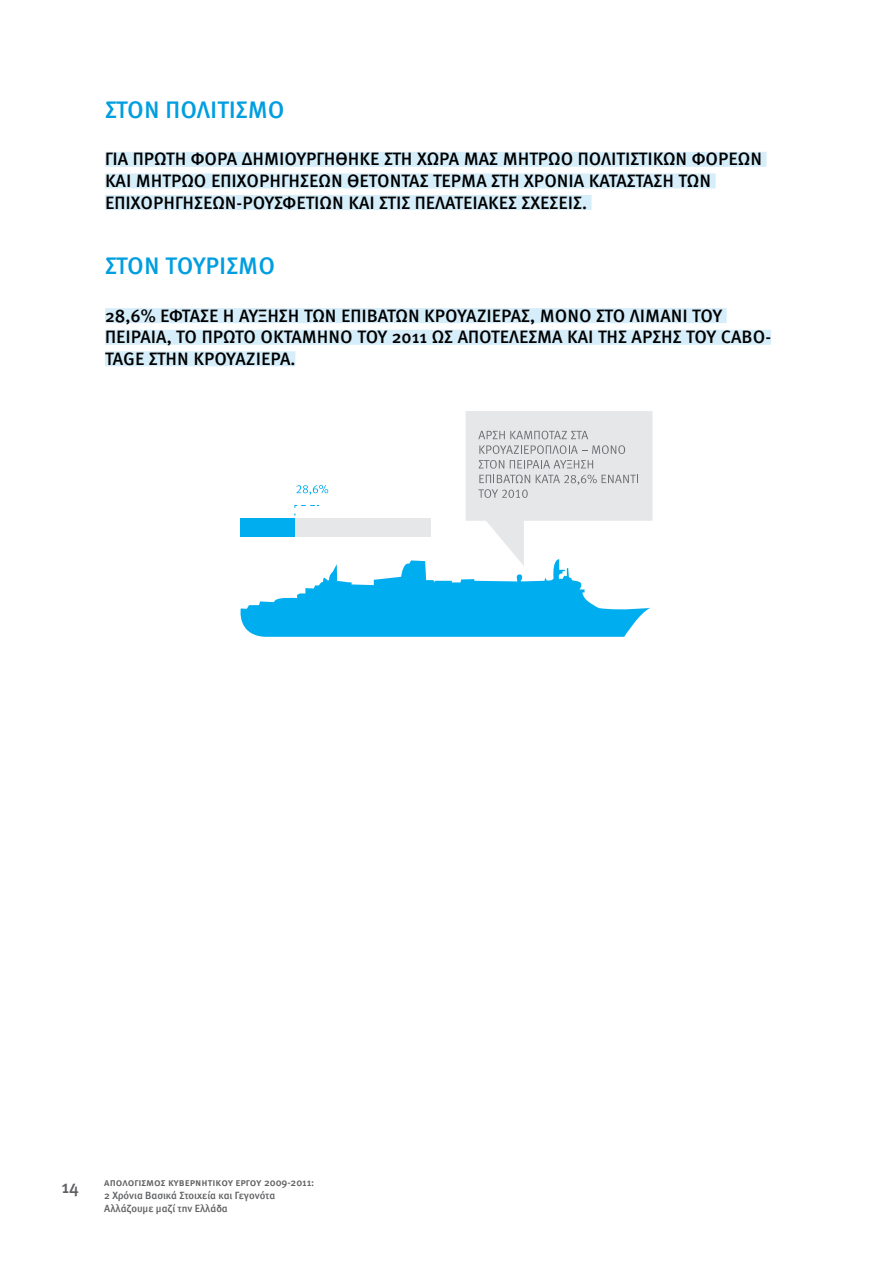
<style>
.page{position:relative;width:893px;height:1263px;background:#fff}
.page>*{position:absolute;margin:0;border:0;box-sizing:border-box;transform-origin:0 0}
.t1{font:24px "Meta Medium Greek Caps";color:#009ee0}
.t2{font:18px "Meta Medium Greek Caps";color:#000}
.t3{font:18px "Meta Medium Greek";color:#5f6062}
.t4{font:10.5px/12.6px "Meta Medium Greek";color:#5f6062}
.t5{font:10.5px "Meta Medium Greek Caps";color:#5f6062}
</style>
<div class="page">
<div style="left:105px;top:152px;width:661px;height:15px;background:#d6edfa"></div>
<div style="left:105px;top:173px;width:611px;height:15px;background:#d6edfa"></div>
<div style="left:105px;top:195px;width:486px;height:15px;background:#d6edfa"></div>
<div style="left:105px;top:308px;width:622px;height:15px;background:#d6edfa"></div>
<div style="left:105px;top:330px;width:666px;height:15px;background:#d6edfa"></div>
<div style="left:105px;top:351px;width:190px;height:15px;background:#d6edfa"></div>
<svg style="left:240px;top:411px;width:412px;height:226px"></svg>
<h1 class="t1" style="left:105px;top:96px;width:26px">ΣΤΟΝ</h1>
<h1 class="t1" style="left:166px;top:96px;width:58px">ΠΟΛΙΤΙΣΜΌ</h1>
<p class="t2" style="left:105px;top:149px;width:112px">ΓΙΑ ΠΡΏΤΗ ΦΟΡΆ</p>
<p class="t2" style="left:242px;top:149px;width:23px">ΔΗΜΙΟΥΡ</p>
<p class="t2" style="left:316px;top:149px;width:43px">ΓΉΘΗΚΕ</p>
<p class="t2" style="left:384px;top:149px;width:10px">ΣΤΗ</p>
<p class="t2" style="left:417px;top:149px;width:59px">ΧΏΡΑ ΜΑΣ</p>
<p class="t2" style="left:503px;top:149px;width:117px">ΜΗΤΡΏΟ ΠΟΛΙΤΙΣΤΙΚ</p>
<p class="t2" style="left:663px;top:149px;width:42px">ΏΝ ΦΟΡΈΩΝ</p>
<p class="t2" style="left:105px;top:170px;width:9px">ΚΑΙ</p>
<p class="t2" style="left:136px;top:170px;width:123px">ΜΗΤΡΏΟ ΕΠΙΧΟΡΗ</p>
<p class="t2" style="left:281px;top:170px;width:19px">ΓΉΣΕΩΝ</p>
<p class="t2" style="left:347px;top:170px;width:23px">ΘΈΤΟΝΤΑΣ</p>
<p class="t2" style="left:433px;top:170px;width:12px">ΤΈΡΜΑ</p>
<p class="t2" style="left:491px;top:170px;width:10px">ΣΤΗ</p>
<p class="t2" style="left:524px;top:170px;width:21px">ΧΡΌΝΙΑ</p>
<p class="t2" style="left:589px;top:170px;width:11px">ΚΑΤΆΣΤΑΣΗ</p>
<p class="t2" style="left:678px;top:170px;width:12px">ΤΩΝ</p>
<p class="t2" style="left:105px;top:192px;width:48px">ΕΠΙΧΟΡΗ</p>
<p class="t2" style="left:175px;top:192px;width:19px">ΓΉΣΕΩΝ</p>
<p class="t2" style="left:237px;top:192px;width:17px">-ΡΟΥΣ</p>
<p class="t2" style="left:283px;top:192px;width:75px">ΦΕΤΙΏΝ ΚΑΙ</p>
<p class="t2" style="left:379px;top:192px;width:9px">ΣΤΙΣ</p>
<p class="t2" style="left:415px;top:192px;width:41px">ΠΕΛΑΤΕΙΑΚΈΣ</p>
<p class="t2" style="left:522px;top:192px;width:28px">ΣΧΈΣΕΙΣ</p>
<p class="t2" style="left:582px;top:192px;width:6px">.</p>
<h1 class="t1" style="left:105px;top:252px;width:26px">ΣΤΟΝ</h1>
<h1 class="t1" style="left:166px;top:252px;width:15px">ΤΟΥΡΙΣΜΌ</h1>
<p class="t2" style="left:105px;top:305px;width:87px">28,6% ΈΦΤΑΣΕ</p>
<p class="t2" style="left:223px;top:305px;width:27px">Η ΑΎΞΗΣΗ</p>
<p class="t2" style="left:304px;top:305px;width:12px">ΤΩΝ</p>
<p class="t2" style="left:341px;top:305px;width:95px">ΕΠΙ ΒΑΤΏΝΚΡΟΥΑ</p>
<p class="t2" style="left:477px;top:305px;width:20px">ΖΙΈΡΑΣ</p>
<p class="t2" style="left:530px;top:305px;width:23px">, ΜΌΝΟ</p>
<p class="t2" style="left:596px;top:305px;width:11px">ΣΤΟ</p>
<p class="t2" style="left:630px;top:305px;width:20px">ΛΙΜΆΝΙ</p>
<p class="t2" style="left:692px;top:305px;width:11px">ΤΟΥ</p>
<p class="t2" style="left:105px;top:327px;width:21px">ΠΕΙΡΑΙΆ</p>
<p class="t2" style="left:167px;top:327px;width:107px">, ΤΟΠΡΏΤΟΟΚΤΆΜΗΝΟ</p>
<p class="t2" style="left:357px;top:327px;width:11px">ΤΟΥ</p>
<p class="t2" style="left:392px;top:327px;width:78px">2011 ΩΣ ΑΠΟΤΈ</p>
<p class="t2" style="left:509px;top:327px;width:22px">ΛΕΣΜΑ</p>
<p class="t2" style="left:567px;top:327px;width:9px">ΚΑΙ</p>
<p class="t2" style="left:598px;top:327px;width:11px">ΤΗΣ</p>
<p class="t2" style="left:632px;top:327px;width:11px">ΆΡΣΗΣ</p>
<p class="t2" style="left:686px;top:327px;width:11px">ΤΟΥ</p>
<p class="t2" style="left:721px;top:327px;width:52px">CABO-</p>
<p class="t2" style="left:105px;top:348px;width:55px">TAGE ΣΤΗΝ</p>
<p class="t2" style="left:193px;top:348px;width:12px">ΚΡΟΥΑ</p>
<p class="t2" style="left:246px;top:348px;width:20px">ΖΙΈΡΑ</p>
<p class="t2" style="left:290px;top:348px;width:6px">.</p>
<p class="t3" style="left:61px;top:1176px;width:19px">14</p>
<p class="t5" style="left:104px;top:1177px;width:212px">ΑΠΟΛΟΓΙΣΜΌΣ ΚΥΒΕΡΝΗΤΙΚΟΎ ΈΡΓΟΥ 2009-2011:</p>
<p class="t4" style="left:104px;top:1189px;width:173px">2 Χρόνια Βασικά Στοιχεία και Γεγονότα<br>Αλλάζουμε μαζί την Ελλάδα</p>
</div>
